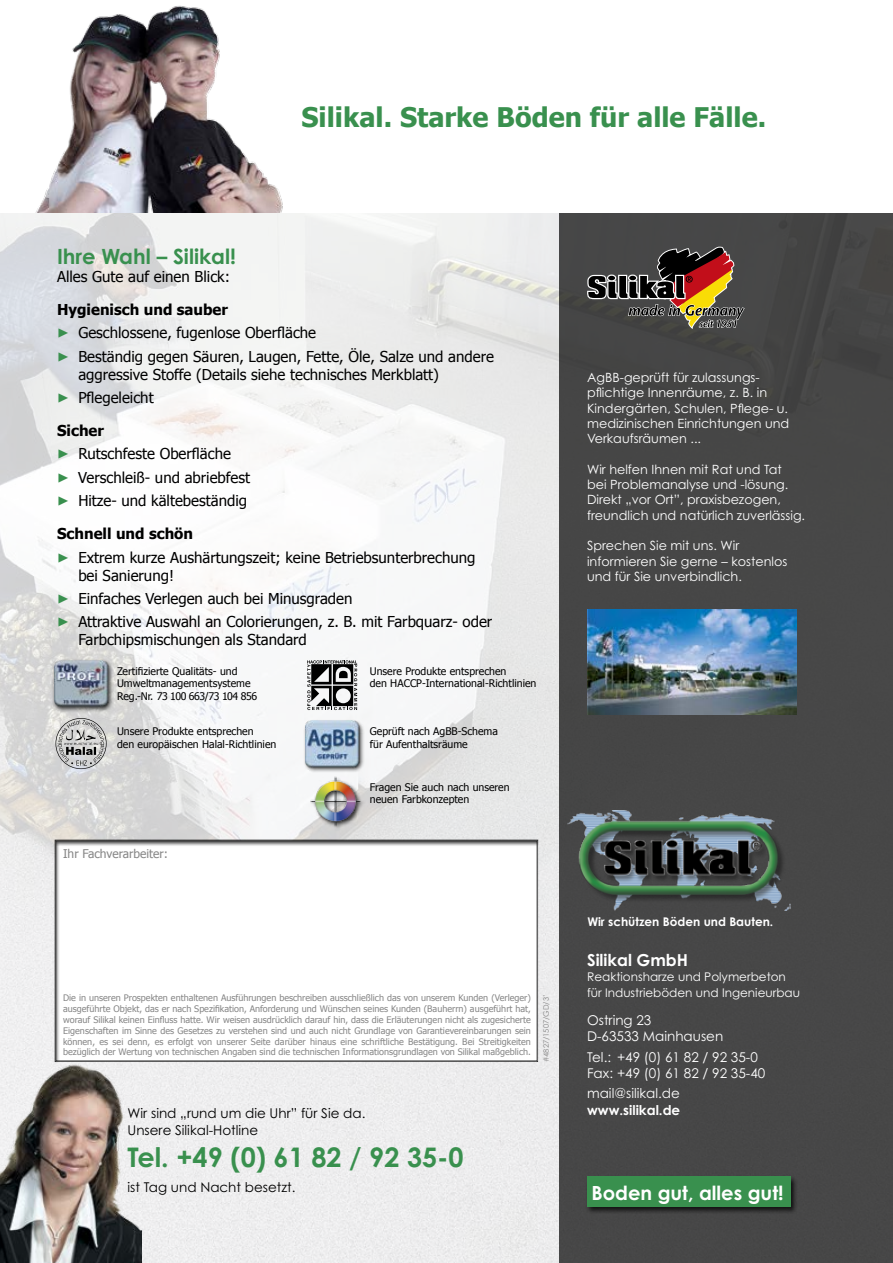
<style>
.page{position:relative;width:893px;height:1263px;background:#fff}
.page>*{position:absolute;margin:0;border:0;box-sizing:border-box;transform-origin:0 0}
.t1{font:700 27px "Tahoma";color:#39904e}
.t2{font:700 27px "Century Gothic";color:#39904e}
.t3{font:700 21px "Century Gothic";color:#39904e}
.t4{font:700 19.5px "Century Gothic";color:#fff}
.t5{font:700 16.5px "Century Gothic";color:#fff}
.t6{font:15px/23.4px "Tahoma";color:#000}
.t7{font:13.5px/16.2px "Century Gothic";color:#fff}
.t8{font:13.5px/16.2px "Century Gothic";color:#000}
.t9{font:700 13.5px "Century Gothic";color:#fff}
.t10{font:12.75px/15.3px "Century Gothic";color:#fff}
.t11{font:12px/16.2px "Century Gothic";color:#fff}
.t12{font:700 12px "Century Gothic";color:#fff}
.t13{font:12px "Tahoma";color:#868686}
.t14{font:10.5px/12.6px "Tahoma";color:#000}
.t15{font:9px/10.8px "Tahoma";color:#868686;text-align:justify}
.t16{font:7.5px "Century Gothic";color:#868686}
.s1{font-weight:700}
.s2{font-family:"Minion Pro";font-size:19.5px;color:#39904e}
</style>
<div class="page">
<img style="left:0;top:213px;width:559px;height:1050px">
<div style="left:559px;top:0;width:334px;height:1263px;background:#474747"></div>
<div style="left:0;top:0;width:893px;height:213px;background:#fff"></div>
<img style="left:567px;top:813px;width:224px;height:98px">
<img style="left:35px;top:5px;width:248px;height:208px">
<div style="left:54px;top:838px;width:484px;height:225px;background:#fff"></div>
<div style="left:309px;top:775px;width:56px;height:56px;background:#000;opacity:.75"></div>
<img style="left:308px;top:773px;width:56px;height:56px">
<div style="left:303px;top:719px;width:62px;height:54px;background:#000;opacity:.75"></div>
<img style="left:305px;top:721px;width:56px;height:49px">
<div style="left:52px;top:658px;width:62px;height:54px;background:#000;opacity:.75"></div>
<img style="left:54px;top:660px;width:56px;height:50px">
<img style="left:745px;top:609px;width:52px;height:105px">
<div style="left:585px;top:1175px;width:213px;height:39px;background:#000;opacity:.75"></div>
<div style="left:587px;top:1176px;width:203px;height:31px;background:#39904e"></div>
<img style="left:0;top:1045px;width:141px;height:218px">
<svg style="left:307px;top:660px;width:50px;height:50px"></svg>
<svg style="left:585px;top:246px;width:160px;height:665px"></svg>
<svg style="left:56px;top:718px;width:51px;height:51px;background:#b3b3b2"></svg>
<h1 class="t1" style="left:302px;top:98px;width:466px">Silikal. Starke Böden für alle Fälle.</h1>
<h2 class="t3" style="left:57px;top:243px;width:180px">Ihre Wahl – Silikal!</h2>
<h3 class="t6" style="left:57px;top:264px;width:174px">Alles Gute auf einen Blick:</h3>
<h3 class="t6" style="left:57px;top:297px;width:438px"><span class="s1">Hygienisch und sauber<br></span><span class="s2">▶</span> Geschlossene, fugenlose Oberfläche<br><span class="s2">▶</span> Beständig gegen Säuren, Laugen, Fette, Öle, Salze und andere</h3>
<h3 class="t6" style="left:57px;top:362px;width:383px;text-indent:21px">aggressive Stoffe (Details siehe technisches Merkblatt) <span class="s2">▶</span> Pflegeleicht</h3>
<h3 class="t6" style="left:57px;top:418px;width:195px"><span class="s1">Sicher<br></span><span class="s2">▶</span> Rutschfeste Oberfläche<br><span class="s2">▶</span> Verschleiß- und abriebfest <span class="s2">▶</span> Hitze- und kältebeständig</h3>
<h3 class="t6" style="left:57px;top:521px;width:420px"><span class="s1">Schnell und schön<br></span><span class="s2">▶</span> Extrem kurze Aushärtungszeit; keine Betriebsunterbrechung</h3>
<h3 class="t6" style="left:57px;top:563px;width:437px;text-indent:21px">bei Sanierung!<br><span class="s2">▶</span> Einfaches Verlegen auch bei Minusgraden<br><span class="s2">▶</span> Attraktive Auswahl an Colorierungen, z. B. mit Farbquarz- oder</h3>
<h3 class="t6" style="left:78px;top:628px;width:230px">Farbchipsmischungen als Standard</h3>
<p class="t14" style="left:117px;top:664px;width:142px">Zertifizierte Qualitäts- und<br>Umweltmanagementsysteme<br>Reg.-Nr. 73 100 663/73 104 856</p>
<p class="t14" style="left:370px;top:664px;width:168px">Unsere Produkte entsprechen<br>den HACCP-International-Richtlinien</p>
<p class="t14" style="left:370px;top:725px;width:130px">Geprüft nach AgBB-Schema für Aufenthaltsräume</p>
<p class="t14" style="left:370px;top:780px;width:141px">Fragen Sie auch nach unseren neuen Farbkonzepten</p>
<p class="t14" style="left:117px;top:725px;width:161px">Unsere Produkte entsprechen<br>den europäischen Halal-Richtlinien</p>
<h3 class="t13" style="left:63px;top:846px;width:106px">Ihr Fachverarbeiter:</h3>
<p class="t15" style="left:63px;top:992px;width:469px">Die in unseren Prospekten enthaltenen Ausführungen beschreiben ausschließlich das von unserem Kunden (Verleger) ausgeführte Objekt, das er nach Spezifikation, Anforderung und Wünschen seines Kunden (Bauherrn) ausgeführt hat, worauf Silikal keinen Einfluss hatte. Wir weisen ausdrücklich darauf hin, dass die Erläuterungen nicht als zugesicherte Eigenschaften im Sinne des Gesetzes zu verstehen sind und auch nicht Grundlage von Garantievereinbarungen sein können, es sei denn, es erfolgt von unserer Seite darüber hinaus eine schriftliche Bestätigung. Bei Streitigkeiten bezüglich der Wertung von technischen Angaben sind die technischen Informationsgrundlagen von Silikal maßgeblich.</p>
<p class="t16" style="left:542px;top:1062px;width:69px;rotate:-90deg">#4827/1507/GD/3’</p>
<h3 class="t8" style="left:128px;top:1105px;width:239px">Wir sind „rund um die Uhr” für Sie da.<br>Unsere Silikal-Hotline</h3>
<h1 class="t2" style="left:128px;top:1140px;width:338px">Tel. +49 (0) 61 82 / 92 35-0</h1>
<h3 class="t8" style="left:128px;top:1178px;width:169px">ist Tag und Nacht besetzt.</h3>
<h3 class="t10" style="left:587px;top:370px;width:204px">AgBB-geprüft für zulassungs&shy;pflichtige Innenräume, z. B. in<br>Kindergärten, Schulen, Pflege- u. medizinischen Einrichtungen und<br>Verkaufsräumen ...</h3>
<h3 class="t10" style="left:587px;top:461px;width:220px">Wir helfen Ihnen mit Rat und Tat<br>bei Problemanalyse und -lösung.<br>Direkt „vor Ort”, praxisbezogen, freundlich und natürlich zuverlässig.</h3>
<h3 class="t10" style="left:587px;top:538px;width:202px">Sprechen Sie mit uns. Wir informieren Sie gerne – kostenlos und für Sie unverbindlich.</h3>
<h3 class="t12" style="left:587px;top:914px;width:187px">Wir schützen Böden und Bauten.</h3>
<h3 class="t5" style="left:587px;top:950px;width:102px">Silikal GmbH</h3>
<h3 class="t11" style="left:587px;top:968px;width:214px">Reaktionsharze und Polymerbeton für Industrieböden und Ingenieurbau</h3>
<h3 class="t7" style="left:587px;top:1012px;width:138px">Ostring 23<br>D-63533 Mainhausen</h3>
<h3 class="t7" style="left:587px;top:1048px;width:180px">Tel.: +49 (0) 61 82 / 92 35-0<br>Fax: +49 (0) 61 82 / 92 35-40</h3>
<h3 class="t7" style="left:587px;top:1085px;width:94px">mail@silikal.de</h3>
<h3 class="t9" style="left:587px;top:1101px;width:95px">www.silikal.de</h3>
<h3 class="t4" style="left:591px;top:1180px;width:194px">Boden gut, alles gut!</h3>
</div>
